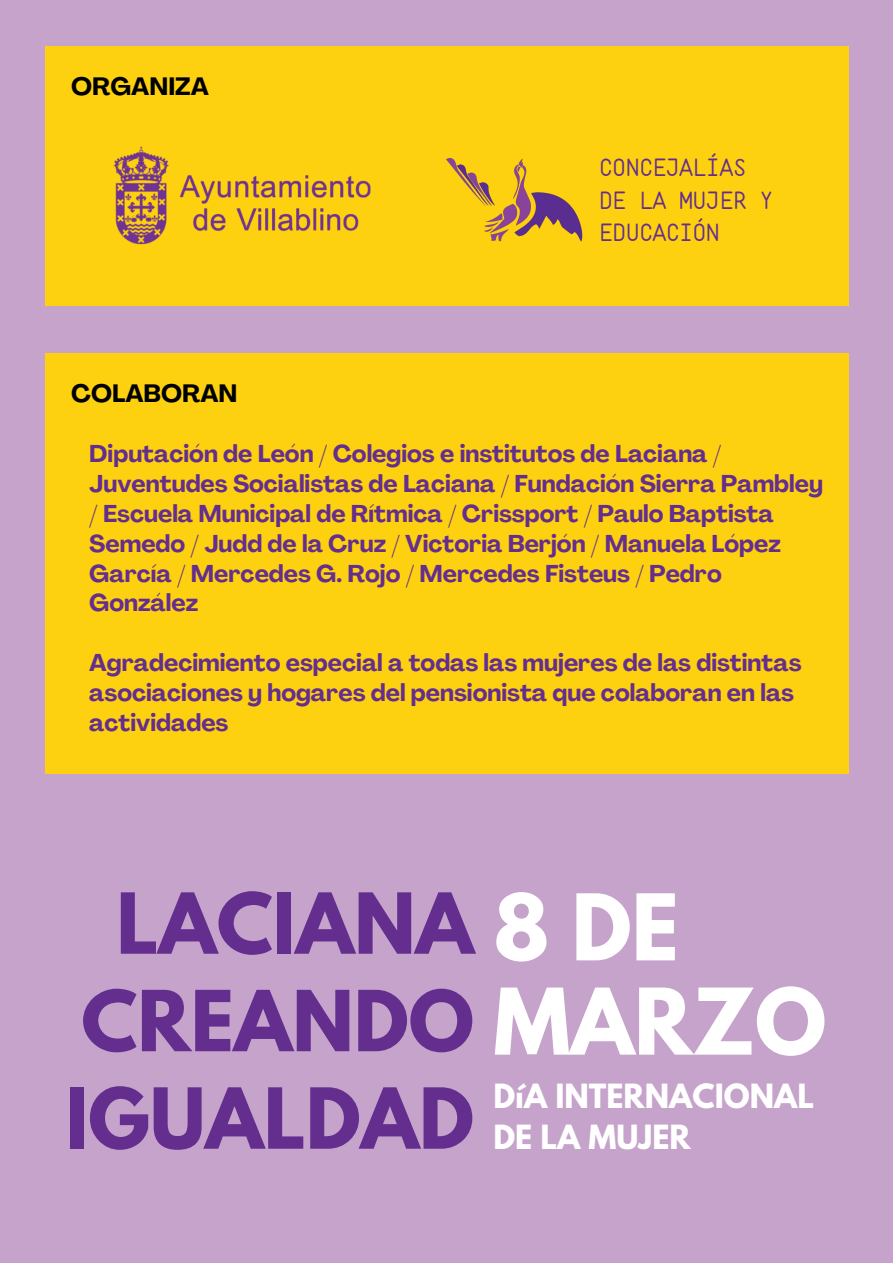
<style>
.page{position:relative;width:893px;height:1263px;background:#c5a3cb}
.page>*{position:absolute;margin:0;border:0;box-sizing:border-box;transform-origin:0 0}
.t1{font:700 81.3px/94.3px "League Spartan";color:#fff}
.t2{font:700 74.4px/97.5px "League Spartan";color:#642e8f;text-align:justify}
.t3{font:700 29.55px/41.3px "League Spartan";color:#fff}
.t4{font:700 24.75px "Agrandir";color:#000}
.t5{font:700 24px/29.8px "Agrandir";color:#642e8f}
.t6{font:23.62px/32.6px "AHAMONO";color:#642e8f}
</style>
<div class="page">
<div style="left:45px;top:46px;width:803px;height:259px;background:#fed110"></div>
<img style="left:113px;top:146px;width:258px;height:99px">
<img style="left:446px;top:158px;width:137px;height:84px">
<div style="left:45px;top:353px;width:803px;height:421px;background:#fed110"></div>
<p class="t4" style="left:71px;top:77px;width:139px">ORGANIZA</p>
<p class="t4" style="left:71px;top:383px;width:168px">COLABORAN</p>
<p class="t6" style="left:599px;top:151px;width:175px">CONCEJALÍAS<br>DE LA MUJER Y<br>EDUCACIÓN</p>
<p class="t5" style="left:89px;top:441px;width:735px">Diputación de León / Colegios e institutos de Laciana / Juventudes Socialistas de Laciana / Fundación Sierra Pambley / Escuela Municipal de Rítmica / Crissport / Paulo Baptista Semedo / Judd de la Cruz / Victoria Berjón / Manuela López García / Mercedes G. Rojo / Mercedes Fisteus / Pedro González</p>
<p class="t5" style="left:89px;top:650px;width:714px">Agradecimiento especial a todas las mujeres de las distintas asociaciones y hogares del pensionista que colaboran en las actividades</p>
<h2 class="t2" style="left:65px;top:884px;width:410px;text-indent:51px">LACIANA CREANDO IGUALDAD</h2>
<h1 class="t1" style="left:493px;top:891px;width:334px">8 DE<br>MARZO</h1>
<p class="t3" style="left:493px;top:1079px;width:322px">DíA INTERNACIONAL<br>DE LA MUJER</p>
</div>
